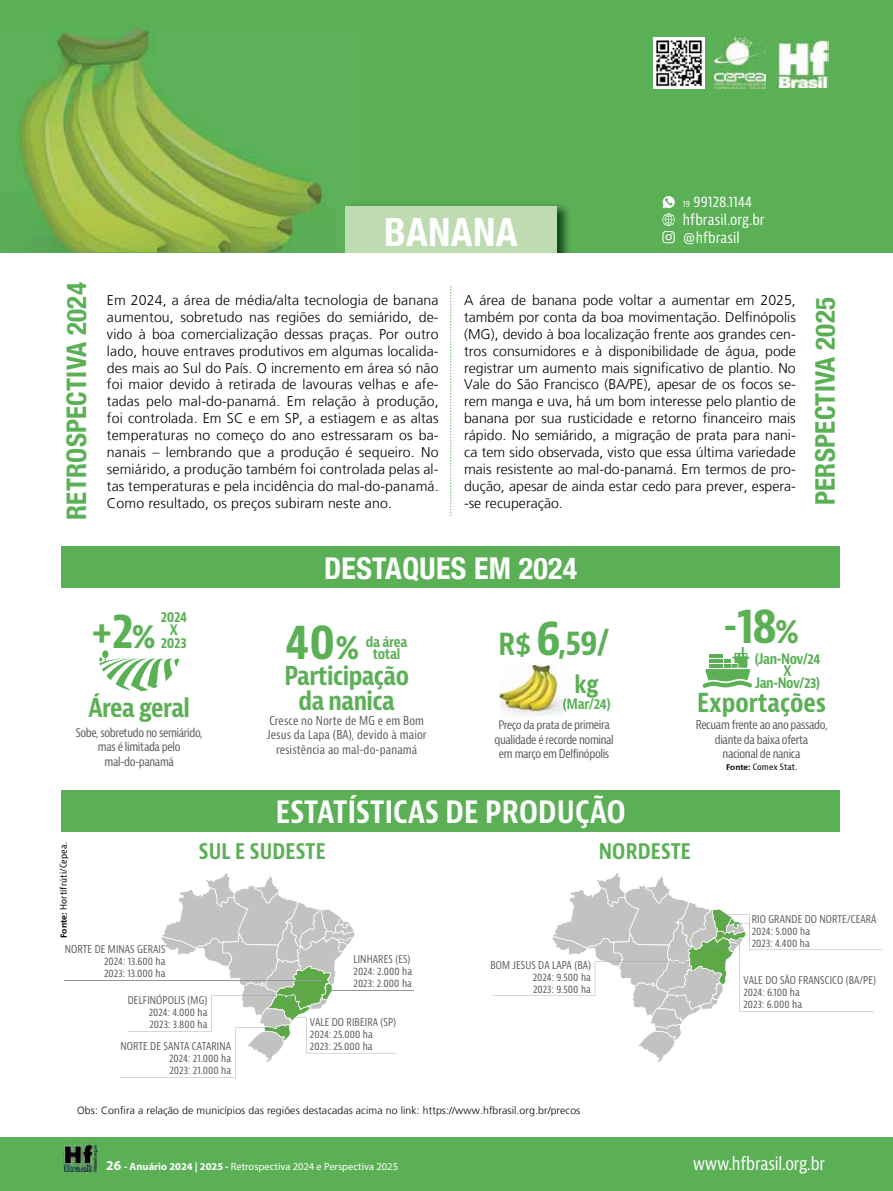
<style>
.page{position:relative;width:893px;height:1191px;background:#fff}
.page>*{position:absolute;margin:0;border:0;box-sizing:border-box;transform-origin:0 0}
.t1{font:700 condensed 48.3px "Bernina Sans";color:#5bb056}
.t2{font:700 condensed 39px "Helvetica Neue";letter-spacing:.01em;color:#fff}
.t3{font:700 condensed 39px "Bernina Sans";color:#5bb056}
.t4{font:700 condensed 33.9px "Bernina Sans";color:#5bb056}
.t5{font:700 condensed 30px "Bernina Sans";letter-spacing:.01em;color:#fff}
.t6{font:700 condensed 30px "Helvetica Neue";letter-spacing:.01em;color:#fff}
.t7{font:700 condensed 27px "Helvetica Neue";letter-spacing:.01em;color:#5bb056}
.t8{font:700 condensed 25.35px/25.5px "Bernina Sans";letter-spacing:-.02em;color:#5bb056;text-align:center}
.t9{font:700 condensed 25.35px "Bernina Sans";color:#5bb056}
.t10{font:700 condensed 24px "Bernina Sans";color:#5bb056}
.t11{font:700 condensed 21px "Bernina Sans";letter-spacing:.01em;color:#5bb056}
.t12{font:condensed 18px "Bernina Sans";letter-spacing:-.01em;color:#fff}
.t13{font:condensed 15px/18px "Bernina Sans";letter-spacing:.01em;color:#fff}
.t14{font:300 14.1px/17px "Frutiger LT";letter-spacing:.005em;color:#000;text-align:justify}
.t15{font:700 condensed 14.1px/12.1px "Bernina Sans";letter-spacing:-.03em;color:#5bb056;text-align:center}
.t16{font:condensed 12px/14.4px "Bernina Sans";letter-spacing:-.03em;color:#58595b;text-align:center}
.t17{font:condensed 12px/14.4px "Bernina Sans";letter-spacing:.01em;color:#58595b;text-align:center}
.t18{font:condensed 10.5px/12px "Bernina Sans";letter-spacing:.01em;color:#58595b}
.t19{font:300 10.5px "Frutiger LT";letter-spacing:.01em;color:#000}
.t20{font:10.5px "Myriad Pro";color:#fff}
.t21{font:condensed 9px "Bernina Sans";letter-spacing:.01em;color:#000}
.t22{font:condensed 8.4px "Bernina Sans";color:#000}
.s1{font-size:9px}
.s2{font-size:48.3px}
.s3{font-size:33px}
.s4{font-size:29.7px}
.s5{font-size:39px}
.s6{font-family:"Frutiger";font-weight:700;font-stretch:normal}
.s7{font-weight:700;font-size:13.5px}
.s8{font-weight:700}
</style>
<div class="page">
<div style="left:0;top:0;width:893px;height:252px;background:#5bb056"></div>
<img style="left:17px;top:28px;width:306px;height:224px">
<img style="left:354px;top:205px;width:215px;height:47px">
<div style="left:345px;top:206px;width:211px;height:46px;background:#bedbb2"></div>
<div style="left:0;top:1137px;width:893px;height:54px;background:#5bb056"></div>
<img style="left:654px;top:38px;width:51px;height:51px">
<img style="left:776px;top:39px;width:53px;height:48px">
<img style="left:715px;top:38px;width:51px;height:51px">
<div style="left:62px;top:546px;width:778px;height:41px;background:#5bb056"></div>
<div style="left:62px;top:790px;width:778px;height:41px;background:#5bb056"></div>
<hr style="left:64px;top:980px;width:257px;height:1px;background:#939598">
<hr style="left:330px;top:989px;width:83px;height:1px;background:#939598">
<svg style="left:127px;top:873px;width:269px;height:204px"></svg>
<svg style="left:493px;top:873px;width:389px;height:189px"></svg>
<svg style="left:703px;top:647px;width:49px;height:41px"></svg>
<svg style="left:662px;top:196px;width:13px;height:47px"></svg>
<svg style="left:99px;top:650px;width:80px;height:42px"></svg>
<img style="left:499px;top:665px;width:68px;height:52px">
<img style="left:499px;top:720px;width:73px;height:4px">
<svg style="left:563px;top:698px;width:10px;height:13px"></svg>
<svg style="left:450px;top:286px;width:1px;height:230px"></svg>
<img style="left:64px;top:1142px;width:34px;height:30px">
<h3 class="t7" style="left:60px;top:520px;width:239px;rotate:-90deg">RETROSPECTIVA 2024</h3>
<h2 class="t2" style="left:384px;top:209px;width:135px">BANANA</h2>
<p class="t13" style="left:683px;top:193px;width:83px"><span class="s1">19</span> 99128.1144 hfbrasil.org.br @hfbrasil</p>
<p class="t14" style="left:107px;top:292px;width:333px">Em 2024, a área de média/alta tecnologia de banana aumentou, sobretudo nas regiões do semiárido, de&shy;vido à boa comercialização dessas praças. Por outro lado, houve entraves produtivos em algumas localida&shy;des mais ao Sul do País. O incremento em área só não foi maior devido à retirada de lavouras velhas e afe&shy;tadas pelo mal-do-panamá. Em relação à produção, foi controlada. Em SC e em SP, a estiagem e as altas temperaturas no começo do ano estressaram os ba&shy;nanais – lembrando que a produção é sequeiro. No semiárido, a produção também foi controlada pelas al&shy;tas temperaturas e pela incidência do mal-do-panamá.<br>Como resultado, os preços subiram neste ano.</p>
<p class="t14" style="left:464px;top:292px;width:333px">A área de banana pode voltar a aumentar em 2025, também por conta da boa movimentação. Delfinópolis (MG), devido à boa localização frente aos grandes cen&shy;tros consumidores e à disponibilidade de água, pode registrar um aumento mais significativo de plantio. No Vale do São Francisco (BA/PE), apesar de os focos se&shy;rem manga e uva, há um bom interesse pelo plantio de banana por sua rusticidade e retorno financeiro mais rápido. No semiárido, a migração de prata para nani&shy;ca tem sido observada, visto que essa última variedade mais resistente ao mal-do-panamá. Em termos de pro&shy;dução, apesar de ainda estar cedo para prever, espera--se recuperação.</p>
<h3 class="t6" style="left:324px;top:550px;width:255px">DESTAQUES EM 2024</h3>
<h3 class="t7" style="left:809px;top:505px;width:209px;rotate:-90deg">PERSPECTIVA 2025</h3>
<h2 class="t3" style="left:91px;top:606px;width:66px">+<span class="s2">2</span><span class="s3">%</span></h2>
<p class="t15" style="left:161px;top:611px;width:28px;line-height:12.8px">2024<br>X<br>2023</p>
<h3 class="t8" style="left:88px;top:695px;width:103px">Área geral</h3>
<p class="t16" style="left:76px;top:725px;width:128px">Sobe, sobretudo no semiárido, mas é limitada pelo mal-do-panamá</p>
<h1 class="t1" style="left:285px;top:612px;width:76px">40<span class="s3">%</span></h1>
<p class="t15" style="left:366px;top:636px;width:43px">da área total</p>
<h3 class="t8" style="left:284px;top:663px;width:126px">Participação da nanica</h3>
<p class="t17" style="left:267px;top:713px;width:161px">Cresce no Norte de MG e em Bom<br>Jesus da Lapa (BA), devido à maior resistência ao mal-do-panamá</p>
<h3 class="t4" style="left:499px;top:622px;width:113px"><span class="s4">R$</span> <span class="s2">6</span>,59/</h3>
<h3 class="t10" style="left:574px;top:669px;width:26px">kg</h3>
<p class="t15" style="left:562px;top:698px;width:50px">(Mar/24)</p>
<p class="t16" style="left:494px;top:718px;width:121px">Preço da prata de primeira qualidade é recorde nominal em março em Delfinópolis</p>
<h3 class="t5" style="left:276px;top:793px;width:352px">ESTATÍSTICAS DE PRODUÇÃO</h3>
<h1 class="t1" style="left:724px;top:596px;width:77px"><span class="s5">-</span>18<span class="s3">%</span></h1>
<p class="t15" style="left:755px;top:653px;width:67px">(Jan-Nov/24<br>X<br>Jan-Nov/23)</p>
<h3 class="t9" style="left:697px;top:687px;width:131px">Exportações</h3>
<p class="t16" style="left:696px;top:718px;width:133px">Recuam frente ao ano passado, diante da baixa oferta nacional de nanica</p>
<p class="t22" style="left:726px;top:761px;width:73px"><span class="s6">Fonte:</span> Comex Stat.</p>
<p class="t21" style="left:58px;top:938px;width:97px;rotate:-90deg"><span class="s6">Fonte:</span> Hortifrúti/Cepea.</p>
<h3 class="t11" style="left:199px;top:838px;width:128px">SUL E SUDESTE</h3>
<h3 class="t11" style="left:599px;top:838px;width:94px">NORDESTE</h3>
<p class="t18" style="left:104px;top:943px;width:63px;text-align:justify;text-indent:-39px">NORTE DE MINAS GERAIS 2024: 13.600 ha 2023: 13.000 ha</p>
<p class="t18" style="left:149px;top:994px;width:60px;text-align:justify;text-indent:-21px">DELFINÓPOLIS (MG)<br>2024: 4.000 ha 2023: 3.800 ha</p>
<p class="t18" style="left:169px;top:1040px;width:63px;text-align:justify;text-indent:-49px">NORTE DE SANTA CATARINA 2024: 21.000 ha 2023: 21.000 ha</p>
<p class="t18" style="left:354px;top:953px;width:60px">LINHARES (ES)<br>2024: 2.000 ha<br>2023: 2.000 ha</p>
<p class="t18" style="left:310px;top:1016px;width:88px">VALE DO RIBEIRA (SP)<br>2024: 25.000 ha<br>2023: 25.000 ha</p>
<p class="t18" style="left:533px;top:960px;width:60px;text-align:justify;text-indent:-42px">BOM JESUS DA LAPA (BA)<br>2024: 9.500 ha 2023: 9.500 ha</p>
<p class="t19" style="left:77px;top:1104px;width:505px">Obs: Confira a relação de municípios das regiões destacadas acima no link: https://www.hfbrasil.org.br/precos</p>
<p class="t18" style="left:752px;top:913px;width:126px">RIO GRANDE DO NORTE/CEARÁ<br>2024: 5.000 ha<br>2023: 4.400 ha</p>
<p class="t18" style="left:743px;top:974px;width:134px">VALE DO SÃO FRANSCICO (BA/PE)<br>2024: 6.100 ha<br>2023: 6.000 ha</p>
<p class="t20" style="left:106px;top:1160px;width:293px"><span class="s7">26</span> <span class="s8">- Anuário 2024 | 2025 -</span> Retrospectiva 2024 e Perspectiva 2025</p>
<p class="t12" style="left:693px;top:1152px;width:134px">www.hfbrasil.org.br</p>
</div>
